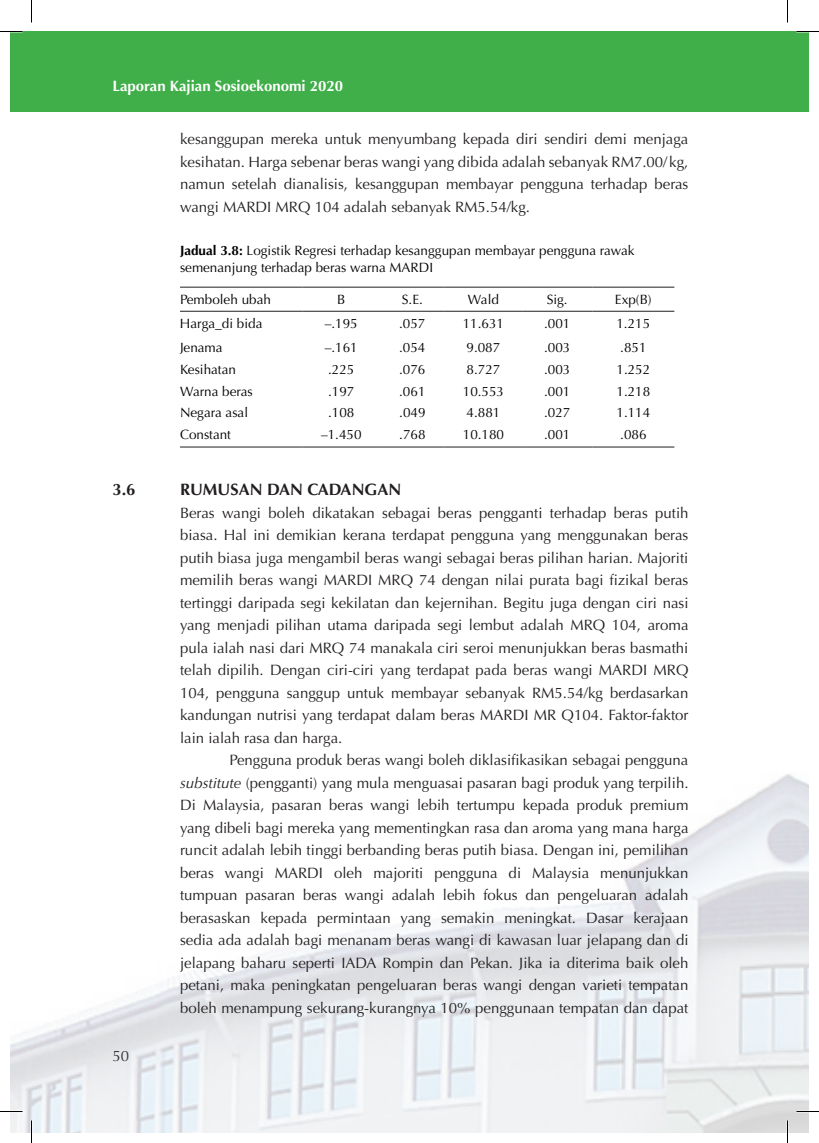
<style>
.page{position:relative;width:819px;height:1143px;background:#fff}
.page>*{position:absolute;margin:0;border:0;box-sizing:border-box;transform-origin:0 0}
.t1{font:700 16.5px "Optima";color:#231f20}
.t2{font:15px/22.5px "Optima";color:#231f20;text-align:justify}
.t3{font:700 15px "Optima";color:#fff}
.t4{font:13.5px/16.5px "Optima";color:#000}
.s1{font-weight:700}
.s2{font-style:italic}
</style>
<div class="page">
<div style="left:10px;top:32px;width:799px;height:80px;background:#40ae49"></div>
<img style="left:10px;top:774px;width:799px;height:358px">
<hr style="left:180px;top:447px;width:123px;height:1px;background:#231f20">
<hr style="left:303px;top:447px;width:77px;height:1px;background:#231f20">
<hr style="left:380px;top:447px;width:65px;height:1px;background:#231f20">
<hr style="left:445px;top:447px;width:77px;height:1px;background:#231f20">
<hr style="left:522px;top:447px;width:70px;height:1px;background:#231f20">
<hr style="left:592px;top:447px;width:82px;height:1px;background:#231f20">
<hr style="left:180px;top:287px;width:123px;height:1px;background:#231f20">
<hr style="left:303px;top:287px;width:77px;height:1px;background:#231f20">
<hr style="left:380px;top:287px;width:65px;height:1px;background:#231f20">
<hr style="left:445px;top:287px;width:77px;height:1px;background:#231f20">
<hr style="left:522px;top:287px;width:70px;height:1px;background:#231f20">
<hr style="left:592px;top:287px;width:82px;height:1px;background:#231f20">
<hr style="left:180px;top:311px;width:123px;height:1px;background:#231f20">
<hr style="left:303px;top:311px;width:77px;height:1px;background:#231f20">
<hr style="left:380px;top:311px;width:65px;height:1px;background:#231f20">
<hr style="left:445px;top:311px;width:77px;height:1px;background:#231f20">
<hr style="left:522px;top:311px;width:70px;height:1px;background:#231f20">
<hr style="left:592px;top:311px;width:82px;height:1px;background:#231f20">
<svg style="left:0;top:31px;width:22px;height:1px"></svg>
<svg style="left:796px;top:31px;width:23px;height:1px"></svg>
<svg style="left:0;top:1111px;width:22px;height:1px"></svg>
<svg style="left:796px;top:1111px;width:23px;height:1px"></svg>
<svg style="left:31px;top:0;width:1px;height:22px"></svg>
<svg style="left:31px;top:1120px;width:1px;height:23px"></svg>
<svg style="left:787px;top:0;width:1px;height:22px"></svg>
<svg style="left:787px;top:1120px;width:1px;height:23px"></svg>
<p class="t3" style="left:112px;top:77px;width:232px">Laporan Kajian Sosioekonomi 2020</p>
<p class="t2" style="left:180px;top:128px;width:510px">kesanggupan mereka untuk menyumbang kepada diri sendiri demi menjaga kesihatan. Harga sebenar beras wangi yang dibida adalah sebanyak RM7.00/ kg, namun setelah dianalisis, kesanggupan membayar pengguna terhadap beras wangi MARDI MRQ 104 adalah sebanyak RM5.54/kg.</p>
<p class="t4" style="left:180px;top:243px;width:456px"><span class="s1">Jadual 3.8:</span> Logistik Regresi terhadap kesanggupan membayar pengguna rawak semenanjung terhadap beras warna MARDI</p>
<p class="t4" style="left:180px;top:291px;width:92px">Pemboleh ubah</p>
<p class="t4" style="left:337px;top:291px;width:10px">B</p>
<p class="t4" style="left:402px;top:291px;width:23px">S.E.</p>
<p class="t4" style="left:468px;top:291px;width:33px">Wald</p>
<p class="t4" style="left:547px;top:291px;width:23px">Sig.</p>
<p class="t4" style="left:615px;top:291px;width:38px">Exp(B)</p>
<p class="t4" style="left:180px;top:316px;width:84px">Harga_di bida</p>
<p class="t4" style="left:325px;top:316px;width:35px">–.195</p>
<p class="t4" style="left:399px;top:316px;width:28px">.057</p>
<p class="t4" style="left:463px;top:316px;width:43px">11.631</p>
<p class="t4" style="left:544px;top:316px;width:28px">.001</p>
<p class="t4" style="left:616px;top:316px;width:35px">1.215</p>
<p class="t4" style="left:180px;top:340px;width:44px">Jenama</p>
<p class="t4" style="left:325px;top:340px;width:35px">–.161</p>
<p class="t4" style="left:399px;top:340px;width:28px">.054</p>
<p class="t4" style="left:467px;top:340px;width:35px">9.087</p>
<p class="t4" style="left:544px;top:340px;width:28px">.003</p>
<p class="t4" style="left:620px;top:340px;width:28px">.851</p>
<p class="t4" style="left:180px;top:361px;width:57px">Kesihatan</p>
<p class="t4" style="left:328px;top:361px;width:28px">.225</p>
<p class="t4" style="left:399px;top:361px;width:28px">.076</p>
<p class="t4" style="left:467px;top:361px;width:35px">8.727</p>
<p class="t4" style="left:544px;top:361px;width:28px">.003</p>
<p class="t4" style="left:617px;top:361px;width:35px">1.252</p>
<p class="t4" style="left:180px;top:383px;width:74px">Warna beras</p>
<p class="t4" style="left:328px;top:383px;width:28px">.197</p>
<p class="t4" style="left:399px;top:383px;width:28px">.061</p>
<p class="t4" style="left:463px;top:383px;width:43px">10.553</p>
<p class="t4" style="left:544px;top:383px;width:28px">.001</p>
<p class="t4" style="left:617px;top:383px;width:35px">1.218</p>
<p class="t4" style="left:180px;top:405px;width:70px">Negara asal</p>
<p class="t4" style="left:328px;top:405px;width:28px">.108</p>
<p class="t4" style="left:399px;top:405px;width:28px">.049</p>
<p class="t4" style="left:467px;top:405px;width:35px">4.881</p>
<p class="t4" style="left:544px;top:405px;width:28px">.027</p>
<p class="t4" style="left:617px;top:405px;width:35px">1.114</p>
<p class="t4" style="left:180px;top:426px;width:53px">Constant</p>
<p class="t4" style="left:321px;top:426px;width:42px">–1.450</p>
<p class="t4" style="left:399px;top:426px;width:28px">.768</p>
<p class="t4" style="left:463px;top:426px;width:43px">10.180</p>
<p class="t4" style="left:544px;top:426px;width:28px">.001</p>
<p class="t4" style="left:620px;top:426px;width:28px">.086</p>
<p class="t1" style="left:112px;top:480px;width:24px">3.6</p>
<p class="t1" style="left:180px;top:480px;width:223px">RUMUSAN DAN CADANGAN</p>
<p class="t2" style="left:180px;top:502px;width:510px">Beras wangi boleh dikatakan sebagai beras pengganti terhadap beras putih biasa. Hal ini demikian kerana terdapat pengguna yang menggunakan beras putih biasa juga mengambil beras wangi sebagai beras pilihan harian. Majoriti memilih beras wangi MARDI MRQ 74 dengan nilai purata bagi fizikal beras tertinggi daripada segi kekilatan dan kejernihan. Begitu juga dengan ciri nasi yang menjadi pilihan utama daripada segi lembut adalah MRQ 104, aroma pula ialah nasi dari MRQ 74 manakala ciri seroi menunjukkan beras basmathi telah dipilih. Dengan ciri-ciri yang terdapat pada beras wangi MARDI MRQ 104, pengguna sanggup untuk membayar sebanyak RM5.54/kg berdasarkan kandungan nutrisi yang terdapat dalam beras MARDI MR Q104. Faktor-faktor lain ialah rasa dan harga.</p>
<p class="t2" style="left:180px;top:749px;width:510px;text-indent:49px">Pengguna produk beras wangi boleh diklasifikasikan sebagai pengguna <span class="s2">substitute</span> (pengganti) yang mula menguasai pasaran bagi produk yang terpilih.<br>Di Malaysia, pasaran beras wangi lebih tertumpu kepada produk premium yang dibeli bagi mereka yang mementingkan rasa dan aroma yang mana harga runcit adalah lebih tinggi berbanding beras putih biasa. Dengan ini, pemilihan beras wangi MARDI oleh majoriti pengguna di Malaysia menunjukkan tumpuan pasaran beras wangi adalah lebih fokus dan pengeluaran adalah berasaskan kepada permintaan yang semakin meningkat. Dasar kerajaan sedia ada adalah bagi menanam beras wangi di kawasan luar jelapang dan di jelapang baharu seperti IADA Rompin dan Pekan. Jika ia diterima baik oleh petani, maka peningkatan pengeluaran beras wangi dengan varieti tempatan boleh menampung sekurang-kurangnya 10% penggunaan tempatan dan dapat</p>
<p class="t2" style="left:112px;top:1045px;width:18px">50</p>
</div>
